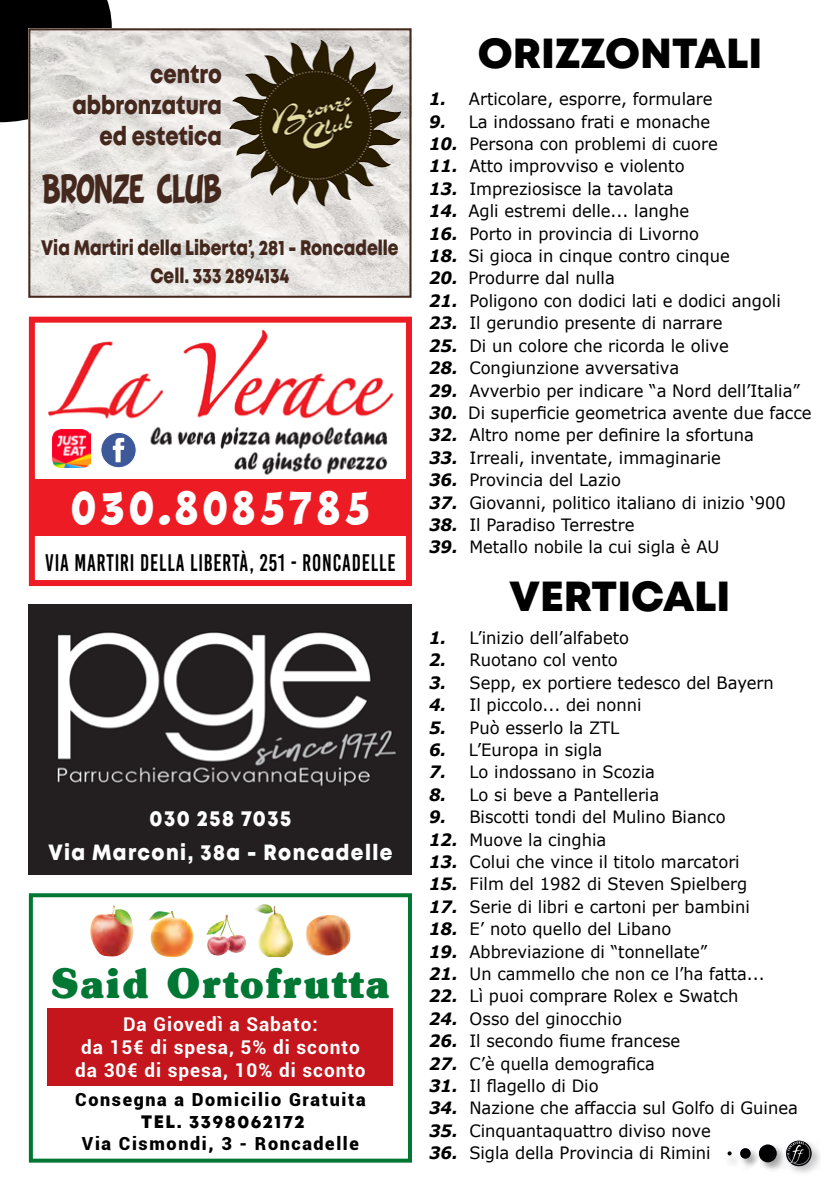
<style>
.page{position:relative;width:840px;height:1191px;background:#fff}
.page>*{position:absolute;margin:0;border:0;box-sizing:border-box;transform-origin:0 0}
.t1{font:42px "Mont Heavy DEMO";color:#000}
.t2{font:900 42px "Subway";letter-spacing:.06em;color:#007732;scale:.9 1}
.t3{font:40px "BD Cartoon Shout";letter-spacing:.14em;color:#fff;scale:.9 1}
.t4{font:32px "BD Cartoon Shout";color:#44281d;scale:.7 1}
.t5{font:26px/31.2px "Mont Heavy DEMO";color:#44281d;text-align:right;scale:.8 1}
.t6{font:24px "Bebas Kai";letter-spacing:.04em;color:#000;scale:.88 1}
.t7{font:22px/34px "Mont Heavy DEMO";letter-spacing:.07em;color:#fff;text-align:center;scale:.9 1}
.t8{font:21px/28px "Mont Heavy DEMO";color:#44281d;text-align:center;scale:.8 1}
.t9{font:700 19px/22.8px "Roboto";letter-spacing:.05em;color:#fff;text-align:center}
.t10{font:900 18px "Roboto";letter-spacing:.09em;color:#000}
.t11{font:18px "Mont Heavy DEMO";letter-spacing:.09em;color:#000}
.t12{font:17px "Verdana";color:#000;scale:.96 1}
.t13{font:17px "Verdana";color:#000;scale:.95 1}
.s1{font-weight:700;font-style:italic}
</style>
<div class="page">
<div style="left:0;top:0;width:112px;height:122px;background:#000"></div>
<div style="left:784px;top:1139px;width:36px;height:36px;background:#000;opacity:.25"></div>
<div style="left:726px;top:1143px;width:60px;height:28px;background:#000;opacity:.2"></div>
<div style="left:739px;top:1148px;width:11px;height:10px;background:#000;border-radius:50%"></div>
<svg style="left:727px;top:1151px;width:4px;height:4px"></svg>
<div style="left:758px;top:1144px;width:18px;height:18px;background:#000;border-radius:50%"></div>
<svg style="left:785px;top:1140px;width:26px;height:26px"></svg>
<svg style="left:786px;top:1141px;width:23px;height:23px"></svg>
<div style="left:29px;top:893px;width:383px;height:269px;background:#fff;border:4px solid #007732"></div>
<div style="left:48px;top:1008px;width:345px;height:78px;background:#c4161c"></div>
<img style="left:255px;top:904px;width:38px;height:53px">
<img style="left:29px;top:605px;width:383px;height:269px">
<img style="left:48px;top:329px;width:346px;height:146px">
<div style="left:29px;top:317px;width:383px;height:269px;border:6px solid #ed1c24"></div>
<div style="left:30px;top:479px;width:381px;height:57px;background:#ed1c24"></div>
<div style="left:101px;top:432px;width:35px;height:36px;background:#3d5999;border-radius:50%"></div>
<div style="left:101px;top:432px;width:35px;height:36px;border:1px solid #fff;border-radius:50%"></div>
<svg style="left:113px;top:438px;width:11px;height:24px"></svg>
<img style="left:52px;top:430px;width:38px;height:38px">
<img style="left:31px;top:31px;width:377px;height:264px">
<div style="left:28px;top:28px;width:383px;height:270px;border:2px solid #44281d"></div>
<img style="left:226px;top:35px;width:178px;height:174px">
<h3 class="t5" style="left:72px;top:59px;width:188px">centro abbronzatura ed estetica</h3>
<h3 class="t4" style="left:42px;top:173px;width:258px">BRONZE CLUB</h3>
<p class="t8" style="left:41px;top:234px;width:448px">Via Martiri della Liberta’, 281 - Roncadelle<br>Cell. 333 2894134</p>
<h2 class="t3" style="left:72px;top:487px;width:332px">030.8085785</h2>
<h3 class="t6" style="left:45px;top:549px;width:399px">VIA MARTIRI DELLA LIBERTÀ, 251 - RONCADELLE</h3>
<p class="t7" style="left:48px;top:803px;width:384px">030 258 7035<br>Via Marconi, 38a - Roncadelle</p>
<h1 class="t2" style="left:51px;top:960px;width:377px">Said Ortofrutta</h1>
<p class="t9" style="left:75px;top:1012px;width:292px">Da Giovedì a Sabato:<br>da 15€ di spesa, 5% di sconto da 30€ di spesa, 10% di sconto</p>
<p class="t10" style="left:75px;top:1087px;width:291px">Consegna a Domicilio Gratuita</p>
<p class="t11" style="left:141px;top:1111px;width:165px">TEL. 3398062172</p>
<p class="t10" style="left:82px;top:1130px;width:278px">Via Cismondi, 3 - Roncadelle</p>
<h1 class="t1" style="left:477px;top:29px;width:280px">orizzontali</h1>
<p class="t12" style="left:429px;top:87px;width:297px"><span class="s1">1.</span> Articolare, esporre, formulare</p>
<p class="t12" style="left:429px;top:110px;width:294px"><span class="s1">9.</span> La indossano frati e monache</p>
<p class="t12" style="left:429px;top:132px;width:302px"><span class="s1">10.</span> Persona con problemi di cuore</p>
<p class="t12" style="left:429px;top:154px;width:267px"><span class="s1">11.</span> Atto improvviso e violento</p>
<p class="t12" style="left:429px;top:177px;width:256px"><span class="s1">13.</span> Impreziosisce la tavolata</p>
<p class="t12" style="left:429px;top:199px;width:272px"><span class="s1">14.</span> Agli estremi delle... langhe</p>
<p class="t12" style="left:429px;top:222px;width:282px"><span class="s1">16.</span> Porto in provincia di Livorno</p>
<p class="t12" style="left:429px;top:244px;width:315px"><span class="s1">18.</span> Si gioca in cinque contro cinque</p>
<p class="t12" style="left:429px;top:267px;width:195px"><span class="s1">20.</span> Produrre dal nulla</p>
<p class="t12" style="left:429px;top:289px;width:368px"><span class="s1">21.</span> Poligono con dodici lati e dodici angoli</p>
<p class="t12" style="left:429px;top:311px;width:307px"><span class="s1">23.</span> Il gerundio presente di narrare</p>
<p class="t12" style="left:429px;top:334px;width:314px"><span class="s1">25.</span> Di un colore che ricorda le olive</p>
<p class="t12" style="left:429px;top:356px;width:262px"><span class="s1">28.</span> Congiunzione avversativa</p>
<p class="t12" style="left:429px;top:379px;width:388px"><span class="s1">29.</span> Avverbio per indicare “a Nord dell’Italia”</p>
<p class="t12" style="left:429px;top:401px;width:400px"><span class="s1">30.</span> Di superficie geometrica avente due facce</p>
<p class="t12" style="left:429px;top:423px;width:340px"><span class="s1">32.</span> Altro nome per definire la sfortuna</p>
<p class="t12" style="left:429px;top:446px;width:305px"><span class="s1">33.</span> Irreali, inventate, immaginarie</p>
<p class="t12" style="left:429px;top:468px;width:201px"><span class="s1">36.</span> Provincia del Lazio</p>
<p class="t12" style="left:429px;top:491px;width:373px"><span class="s1">37.</span> Giovanni, politico italiano di inizio ‘900</p>
<p class="t12" style="left:429px;top:513px;width:215px"><span class="s1">38.</span> Il Paradiso Terrestre</p>
<p class="t12" style="left:429px;top:535px;width:304px"><span class="s1">39.</span> Metallo nobile la cui sigla è AU</p>
<h1 class="t1" style="left:509px;top:572px;width:29px">ver</h1>
<h1 class="t1" style="left:591px;top:572px;width:135px">ticali</h1>
<p class="t12" style="left:429px;top:626px;width:210px"><span class="s1">1.</span> L’inizio dell’alfabeto</p>
<p class="t12" style="left:429px;top:648px;width:198px"><span class="s1">2.</span> Ruotano col vento</p>
<p class="t12" style="left:429px;top:671px;width:360px"><span class="s1">3.</span> Sepp, ex portiere tedesco del Bayern</p>
<p class="t12" style="left:429px;top:693px;width:223px"><span class="s1">4.</span> Il piccolo... dei nonni</p>
<p class="t12" style="left:429px;top:715px;width:200px"><span class="s1">5.</span> Può esserlo la ZTL</p>
<p class="t12" style="left:429px;top:738px;width:182px"><span class="s1">6.</span> L’Europa in sigla</p>
<p class="t12" style="left:429px;top:760px;width:237px"><span class="s1">7.</span> Lo indossano in Scozia</p>
<p class="t12" style="left:429px;top:783px;width:241px"><span class="s1">8.</span> Lo si beve a Pantelleria</p>
<p class="t12" style="left:429px;top:805px;width:310px"><span class="s1">9.</span> Biscotti tondi del Mulino Bianco</p>
<p class="t12" style="left:429px;top:827px;width:186px"><span class="s1">12.</span> Muove la cinghia</p>
<p class="t12" style="left:429px;top:850px;width:325px"><span class="s1">13.</span> Colui che vince il titolo marcatori</p>
<p class="t12" style="left:429px;top:872px;width:333px"><span class="s1">15.</span> Film del 1982 di Steven Spielberg</p>
<p class="t12" style="left:429px;top:895px;width:335px"><span class="s1">17.</span> Serie di libri e cartoni per bambini</p>
<p class="t12" style="left:429px;top:917px;width:254px"><span class="s1">18.</span> E’ noto quello del Libano</p>
<p class="t12" style="left:429px;top:939px;width:291px"><span class="s1">19.</span> Abbreviazione di “tonnellate”</p>
<p class="t13" style="left:429px;top:962px;width:354px"><span class="s1">21.</span> Un cammello che non ce l’ha fatta...</p>
<p class="t12" style="left:429px;top:984px;width:323px"><span class="s1">22.</span> Lì puoi comprare Rolex e Swatch</p>
<p class="t12" style="left:429px;top:1006px;width:202px"><span class="s1">24.</span> Osso del ginocchio</p>
<p class="t12" style="left:429px;top:1029px;width:263px"><span class="s1">26.</span> Il secondo fiume francese</p>
<p class="t13" style="left:429px;top:1051px;width:239px"><span class="s1">27.</span> C’è quella demografica</p>
<p class="t12" style="left:429px;top:1074px;width:178px"><span class="s1">31.</span> Il flagello di Dio</p>
<p class="t12" style="left:429px;top:1096px;width:385px"><span class="s1">34.</span> Nazione che affaccia sul Golfo di Guinea</p>
<p class="t12" style="left:429px;top:1118px;width:295px"><span class="s1">35.</span> Cinquantaquattro diviso nove</p>
<p class="t12" style="left:429px;top:1141px;width:295px"><span class="s1">36.</span> Sigla della Provincia di Rimini</p>
</div>
